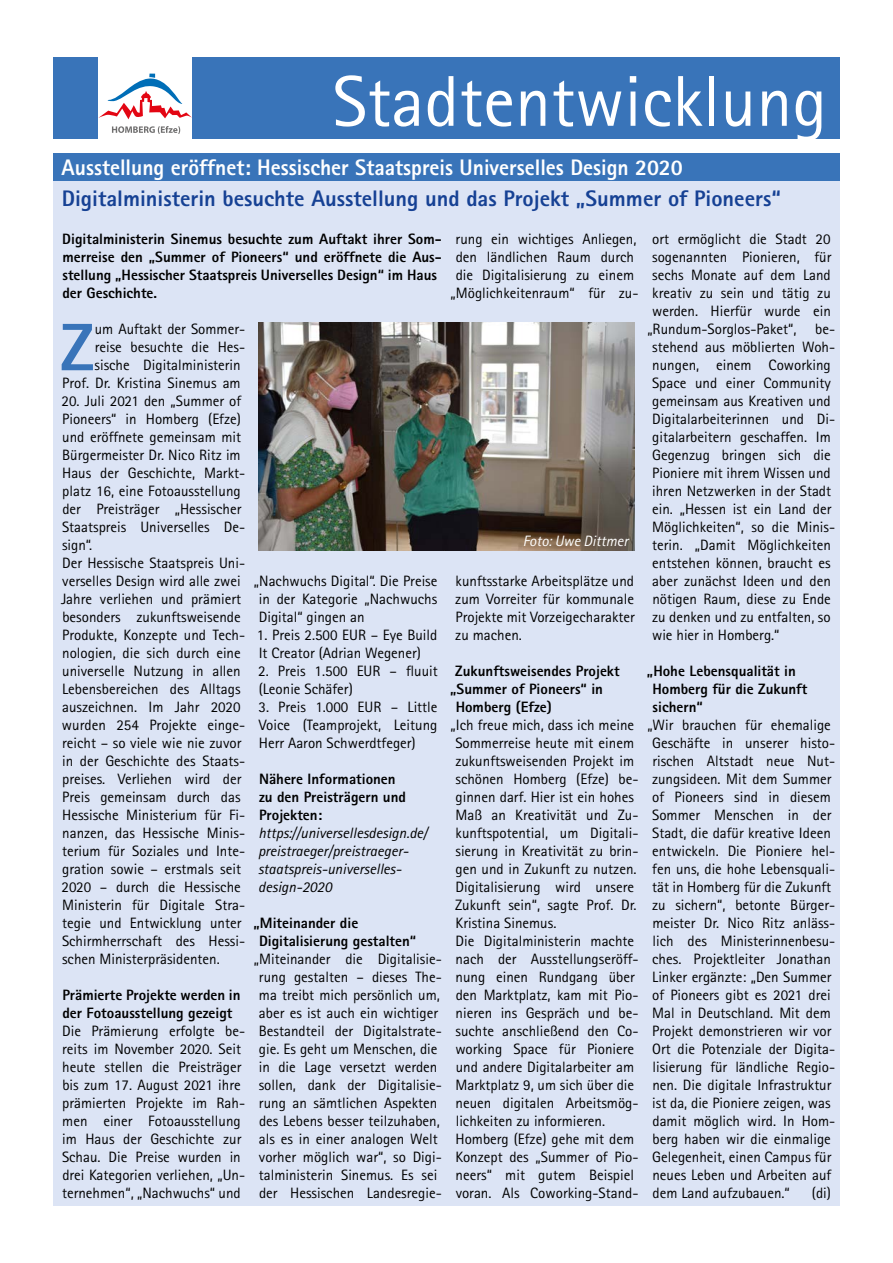
<style>
.page{position:relative;width:893px;height:1263px;background:#fff}
.page>*{position:absolute;margin:0;border:0;box-sizing:border-box;transform-origin:0 0}
.t1{font:72px "Rotis Sans Serif";color:#fff}
.t2{font:800 67.2px "Rotis Sans Serif";color:#3974b9}
.t3{font:800 22.5px "Rotis Sans Serif";color:#164194}
.t4{font:800 22.5px "Rotis Sans Serif";color:#fff;scale:.96 1}
.t5{font:15px/18px "Rotis Sans Serif";color:#000}
.t6{font:800 15px/18px "Rotis Sans Serif";color:#000}
.t7{font:italic 15px/18px "Rotis Sans Serif";color:#000}
.t8{font:italic 15px "Rotis Sans Serif";color:#fff}
</style>
<div class="page">
<div style="left:53px;top:57px;width:787px;height:82px;background:#3974b9"></div>
<div style="left:53px;top:180px;width:787px;height:1025px;background:#dce4f5"></div>
<div style="left:53px;top:153px;width:787px;height:27px;background:#3974b9"></div>
<img style="left:258px;top:322px;width:376px;height:228px">
<div style="left:98px;top:57px;width:94px;height:94px;background:#fff"></div>
<svg style="left:112px;top:126px;width:68px;height:8px"></svg>
<svg style="left:98px;top:74px;width:94px;height:45px"></svg>
<h1 class="t1" style="left:333px;top:59px;width:496px">Stadtentwicklung</h1>
<h3 class="t4" style="left:62px;top:153px;width:648px">Ausstellung eröffnet: Hessischer Staatspreis Universelles Design 2020</h3>
<h3 class="t3" style="left:62px;top:184px;width:721px">Digitalministerin besuchte Ausstellung und das Projekt „Summer of Pioneers“</h3>
<p class="t6" style="left:62px;top:230px;width:381px">Digitalministerin Sinemus besuchte zum Auftakt ihrer Som&shy;merreise den „Summer of Pioneers“ und eröffnete die Aus&shy;stellung „Hessischer Staatspreis Universelles Design“ im Haus der Geschichte.</p>
<h2 class="t2" style="left:61px;top:305px;width:35px">Z</h2>
<p class="t5" style="left:652px;top:230px;width:180px">ort ermöglicht die Stadt 20</p>
<p class="t5" style="left:652px;top:248px;width:181px">sogenannten Pionieren, für</p>
<p class="t5" style="left:652px;top:266px;width:180px">sechs Monate auf dem Land</p>
<p class="t5" style="left:652px;top:284px;width:180px">kreativ zu sein und tätig zu</p>
<p class="t5" style="left:652px;top:302px;width:180px">werden. Hierfür wurde ein</p>
<p class="t5" style="left:647px;top:320px;width:151px">„Rundum-Sorglos-Paket“,</p>
<p class="t5" style="left:451px;top:230px;width:189px;text-align:center">rung ein wichtiges Anliegen, den ländlichen Raum durch die Digitalisierung zu einem „Möglichkeitenraum“ für zu-</p>
<p class="t5" style="left:62px;top:320px;width:184px;text-align:right">um Auftakt der Sommer-<br>reise besuchte die Hes&shy;sische Digitalministerin<br>Prof. Dr. Kristina Sinemus am</p>
<p class="t5" style="left:61px;top:392px;width:186px">20. Juli 2021 den „Summer of<br>Pioneers“ in Homberg (Efze) und eröffnete gemeinsam mit<br>Bürgermeister Dr. Nico Ritz im<br>Haus der Geschichte, Markt&shy;platz 16, eine Fotoausstellung der Preisträger „Hessischer<br>Staatspreis Universelles De&shy;sign“.<br>Der Hessische Staatspreis Uni&shy;verselles Design wird alle zwei<br>Jahre verliehen und prämiert besonders zukunftsweisende<br>Produkte, Konzepte und Tech&shy;nologien, die sich durch eine universelle Nutzung in allen<br>Lebensbereichen des Alltags auszeichnen. Im Jahr 2020 wurden 254 Projekte einge&shy;reicht – so viele wie nie zuvor in der Geschichte des Staats&shy;preises. Verliehen wird der<br>Preis gemeinsam durch das<br>Hessische Ministerium für Fi&shy;nanzen, das Hessische Minis&shy;terium für Soziales und Inte&shy;gration sowie – erstmals seit<br>2020 – durch die Hessische<br>Ministerin für Digitale Stra&shy;tegie und Entwicklung unter<br>Schirmherrschaft des Hessi&shy;schen Ministerpräsidenten.</p>
<p class="t6" style="left:62px;top:986px;width:180px">Prämierte Projekte werden in der Fotoausstellung gezeigt</p>
<p class="t5" style="left:62px;top:1022px;width:185px">Die Prämierung erfolgte be&shy;reits im November 2020. Seit heute stellen die Preisträger bis zum 17. August 2021 ihre prämierten Projekte im Rah&shy;men einer Fotoausstellung im Haus der Geschichte zur<br>Schau. Die Preise wurden in drei Kategorien verliehen, „Un&shy;ternehmen“, „Nachwuchs“ und</p>
<p class="t5" style="left:652px;top:320px;width:185px;text-indent:163px">be&shy;stehend aus möblierten Woh&shy;nungen, einem Coworking<br>Space und einer Community gemeinsam aus Kreativen und<br>Digitalarbeiterinnen und Di&shy;gitalarbeitern geschaffen. Im<br>Gegenzug bringen sich die<br>Pioniere mit ihrem Wissen und ihren Netzwerken in der Stadt ein. „Hessen ist ein Land der<br>Möglichkeiten“, so die Minis&shy;terin. „Damit Möglichkeiten entstehen können, braucht es aber zunächst Ideen und den nötigen Raum, diese zu Ende zu denken und zu entfalten, so wie hier in Homberg.“</p>
<p class="t6" style="left:652px;top:662px;width:156px;text-indent:-5px">„Hohe Lebensqualität in<br>Homberg für die Zukunft sichern“</p>
<p class="t5" style="left:652px;top:716px;width:185px;text-indent:-5px">„Wir brauchen für ehemalige<br>Geschäfte in unserer histo&shy;rischen Altstadt neue Nut&shy;zungsideen. Mit dem Summer of Pioneers sind in diesem<br>Sommer Menschen in der<br>Stadt, die dafür kreative Ideen entwickeln. Die Pioniere hel&shy;fen uns, die hohe Lebensquali&shy;tät in Homberg für die Zukunft zu sichern“, betonte Bürger&shy;meister Dr. Nico Ritz anläss&shy;lich des Ministerinnenbesu&shy;ches. Projektleiter Jonathan<br>Linker ergänzte: „Den Summer of Pioneers gibt es 2021 drei<br>Mal in Deutschland. Mit dem<br>Projekt demonstrieren wir vor<br>Ort die Potenziale der Digita&shy;lisierung für ländliche Regio&shy;nen. Die digitale Infrastruktur ist da, die Pioniere zeigen, was damit möglich wird. In Hom&shy;berg haben wir die einmalige<br>Gelegenheit, einen Campus für neues Leben und Arbeiten auf dem Land aufzubauen.“</p>
<p class="t8" style="left:523px;top:532px;width:107px">Foto: Uwe Dittmer</p>
<p class="t5" style="left:455px;top:572px;width:181px;text-align:justify">kunftsstarke Arbeitsplätze und zum Vorreiter für kommunale Projekte mit Vorzeigecharakter zu machen.</p>
<p class="t6" style="left:455px;top:662px;width:166px">Zukunftsweisendes Projekt</p>
<p class="t6" style="left:450px;top:680px;width:154px">„Summer of Pioneers“ in</p>
<p class="t6" style="left:456px;top:698px;width:98px">Homberg (Efze)</p>
<p class="t5" style="left:451px;top:716px;width:189px">„Ich freue mich, dass ich meine<br>Sommerreise heute mit einem zukunftsweisenden Projekt im schönen Homberg (Efze) be&shy;ginnen darf. Hier ist ein hohes<br>Maß an Kreativität und Zu&shy;kunftspotential, um Digitali&shy;sierung in Kreativität zu brin&shy;gen und in Zukunft zu nutzen.<br>Digitalisierung wird unsere<br>Zukunft sein“, sagte Prof. Dr.<br>Kristina Sinemus.<br>Die Digitalministerin machte nach der Ausstellungseröff&shy;nung einen Rundgang über den Marktplatz, kam mit Pio&shy;nieren ins Gespräch und be&shy;suchte anschließend den Co&shy;working Space für Pioniere und andere Digitalarbeiter am<br>Marktplatz 9, um sich über die neuen digitalen Arbeitsmög&shy;lichkeiten zu informieren.<br>Homberg (Efze) gehe mit dem<br>Konzept des „Summer of Pio&shy;neers“ mit gutem Beispiel voran. Als Coworking-Stand-</p>
<p class="t5" style="left:259px;top:572px;width:180px;text-align:justify;text-indent:-5px">„Nachwuchs Digital“. Die Preise in der Kategorie „Nachwuchs Digital“ gingen an</p>
<p class="t5" style="left:257px;top:626px;width:182px">1. Preis 2.500 EUR – Eye Build<br>It Creator (Adrian Wegener)</p>
<p class="t5" style="left:258px;top:662px;width:181px">2. Preis 1.500 EUR – fluuit (Leonie Schäfer)</p>
<p class="t5" style="left:258px;top:698px;width:181px;text-align:justify">3. Preis 1.000 EUR – Little Voice (Teamprojekt, Leitung Herr Aaron Schwerdtfeger)</p>
<p class="t6" style="left:259px;top:770px;width:148px">Nähere Informationen zu den Preisträgern und<br>Projekten:</p>
<p class="t7" style="left:258px;top:824px;width:171px">https://universellesdesign.de/ preistraeger/preistraeger&shy;staatspreis-universelles&shy;design-2020</p>
<p class="t6" style="left:259px;top:914px;width:159px;text-indent:-5px">„Miteinander die<br>Digitalisierung gestalten“</p>
<p class="t5" style="left:254px;top:950px;width:189px;text-align:center">„Miteinander die Digitalisie&shy;rung gestalten – dieses The&shy;ma treibt mich persönlich um, aber es ist auch ein wichtiger<br>Bestandteil der Digitalstrate&shy;gie. Es geht um Menschen, die in die Lage versetzt werden sollen, dank der Digitalisie&shy;rung an sämtlichen Aspekten des Lebens besser teilzuhaben, als es in einer analogen Welt vorher möglich war“, so Digi&shy;talministerin Sinemus. Es sei der Hessischen Landesregie-</p>
<p class="t5" style="left:812px;top:1184px;width:21px">(di)</p>
</div>
